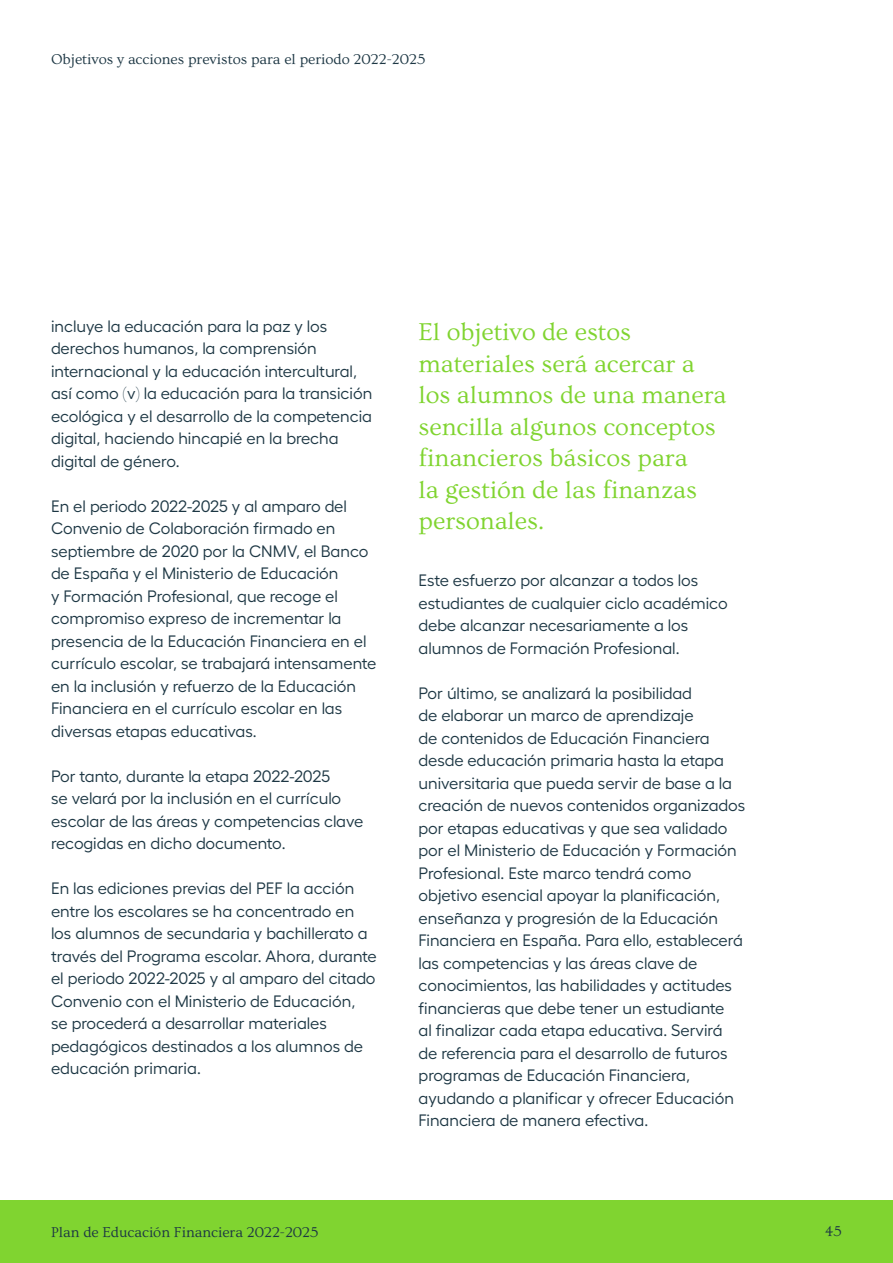
<style>
.page{position:relative;width:893px;height:1263px;background:#fff}
.page>*{position:absolute;margin:0;border:0;box-sizing:border-box;transform-origin:0 0}
.t1{font:25.5px/31.5px "Ovo";color:#80d430}
.t2{font:16.5px/22.5px "Hellix";color:#1d3744}
.t3{font:15px "Ovo";color:#1d3744}
</style>
<div class="page">
<div style="left:0;top:1200px;width:893px;height:63px;background:#80d430"></div>
<p class="t3" style="left:51px;top:51px;width:376px">Objetivos y acciones previstos para el periodo 2022-2025</p>
<p class="t2" style="left:51px;top:313px;width:323px">incluye la educación para la paz y los derechos humanos, la comprensión internacional y la educación intercultural, así como (v) la educación para la transición ecológica y el desarrollo de la competencia digital, haciendo hincapié en la brecha digital de género.</p>
<p class="t2" style="left:51px;top:493px;width:327px">En el periodo 2022-2025 y al amparo del Convenio de Colaboración firmado en septiembre de 2020 por la CNMV, el Banco de España y el Ministerio de Educación<br>y Formación Profesional, que recoge el compromiso expreso de incrementar la presencia de la Educación Financiera en el currículo escolar, se trabajará intensamente en la inclusión y refuerzo de la Educación Financiera en el currículo escolar en las diversas etapas educativas.</p>
<p class="t2" style="left:51px;top:763px;width:314px">Por tanto, durante la etapa 2022-2025<br>se velará por la inclusión en el currículo escolar de las áreas y competencias clave recogidas en dicho documento.</p>
<p class="t2" style="left:51px;top:875px;width:327px">En las ediciones previas del PEF la acción entre los escolares se ha concentrado en los alumnos de secundaria y bachillerato a través del Programa escolar. Ahora, durante el periodo 2022-2025 y al amparo del citado Convenio con el Ministerio de Educación,<br>se procederá a desarrollar materiales pedagógicos destinados a los alumnos de educación primaria.</p>
<h1 class="t1" style="left:418px;top:317px;width:309px">El objetivo de estos materiales será acercar a los alumnos de una manera sencilla algunos conceptos financieros básicos para<br>la gestión de las finanzas personales.</h1>
<p class="t2" style="left:418px;top:567px;width:311px">Este esfuerzo por alcanzar a todos los estudiantes de cualquier ciclo académico debe alcanzar necesariamente a los alumnos de Formación Profesional.</p>
<p class="t2" style="left:418px;top:680px;width:328px">Por último, se analizará la posibilidad<br>de elaborar un marco de aprendizaje<br>de contenidos de Educación Financiera desde educación primaria hasta la etapa universitaria que pueda servir de base a la creación de nuevos contenidos organizados por etapas educativas y que sea validado por el Ministerio de Educación y Formación Profesional. Este marco tendrá como objetivo esencial apoyar la planificación, enseñanza y progresión de la Educación Financiera en España. Para ello, establecerá las competencias y las áreas clave de conocimientos, las habilidades y actitudes financieras que debe tener un estudiante<br>al finalizar cada etapa educativa. Servirá de referencia para el desarrollo de futuros programas de Educación Financiera, ayudando a planificar y ofrecer Educación Financiera de manera efectiva.</p>
<p class="t3" style="left:51px;top:1223px;width:269px">Plan de Educación Financiera 2022-2025</p>
<p class="t3" style="left:825px;top:1223px;width:18px">45</p>
</div>
